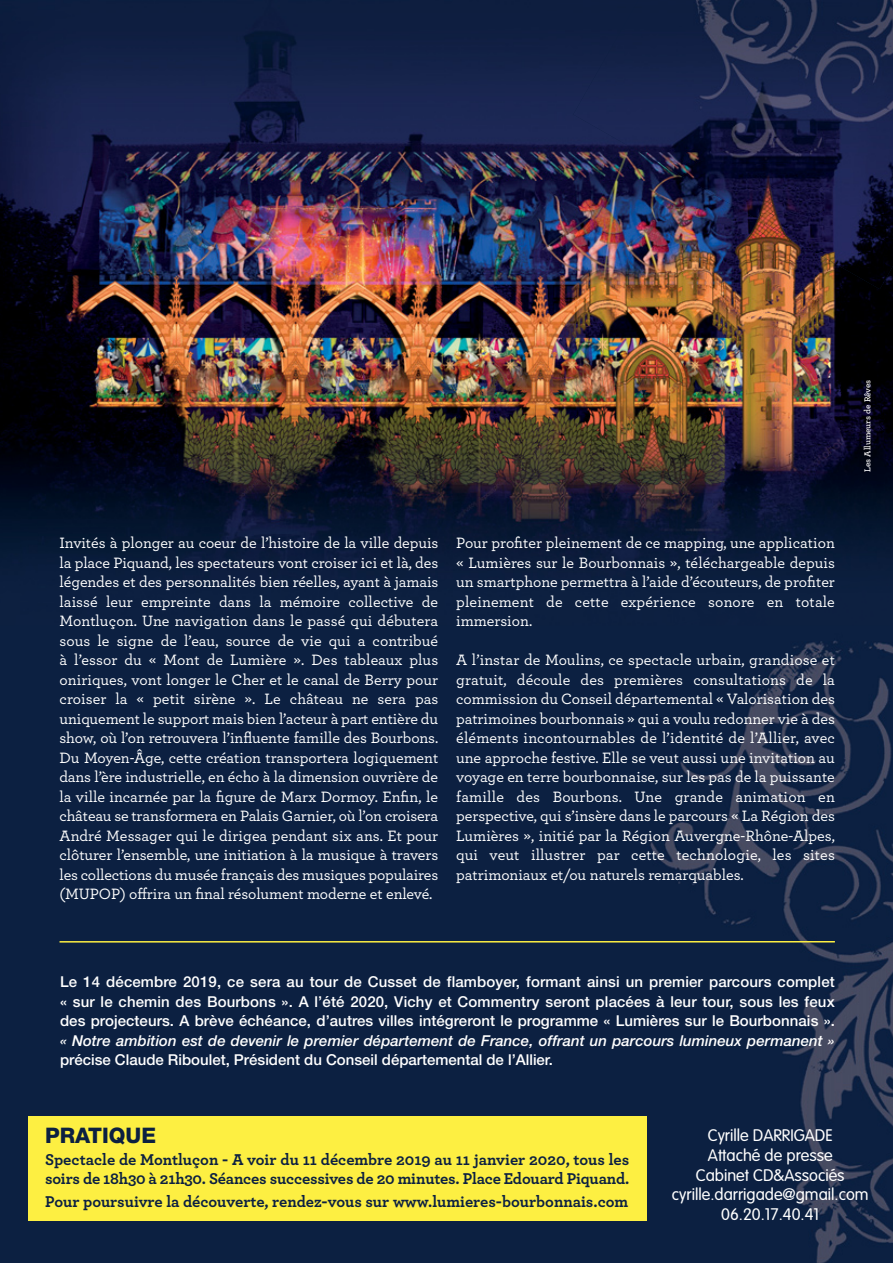
<style>
.page{position:relative;width:893px;height:1263px;background:#0c2041}
.page>*{position:absolute;margin:0;border:0;box-sizing:border-box;transform-origin:0 0}
.t1{font:800 21.45px "Helvetica Neue";color:#0c2041}
.t2{font:700 16.5px/18.6px "Archer";letter-spacing:-.005em;color:#0c2041}
.t3{font:300 16.5px/19.8px "VAG Rounded";color:#fff;text-align:center}
.t4{font:500 15.75px/19.5px "Archer";color:#fff;text-align:justify}
.t5{font:500 15px/19.5px "Helvetica Neue";color:#fff;text-align:justify}
.t6{font:italic 500 15px "Helvetica Neue";color:#fff}
.t7{font:600 9px "Archer";letter-spacing:-.005em;color:#fff}
</style>
<div class="page">
<img style="left:549px;top:641px;width:344px;height:622px">
<div style="left:28px;top:1116px;width:618px;height:105px;background:#fdef42"></div>
<img style="left:0;top:31px;width:893px;height:527px">
<img style="left:573px;top:0;width:320px;height:289px">
<hr style="left:60px;top:941px;width:775px;height:1px;background:#fdef42">
<p class="t4" style="left:60px;top:534px;width:380px">Invités à plonger au coeur de l’histoire de la ville depuis la place Piquand, les spectateurs vont croiser ici et là, des légendes et des personnalités bien réelles, ayant à jamais laissé leur empreinte dans la mémoire collective de Montluçon. Une navigation dans le passé qui débutera sous le signe de l’eau, source de vie qui a contribué à l’essor du « Mont de Lumière ». Des tableaux plus oniriques, vont longer le Cher et le canal de Berry pour croiser la « petit sirène ». Le château ne sera pas uniquement le support mais bien l’acteur à part entière du show, où l’on retrouvera l’influente famille des Bourbons.<br>Du Moyen-Âge, cette création transportera logiquement dans l’ère industrielle, en écho à la dimension ouvrière de la ville incarnée par la figure de Marx Dormoy. Enfin, le château se transformera en Palais Garnier, où l’on croisera André Messager qui le dirigea pendant six ans. Et pour clôturer l’ensemble, une initiation à la musique à travers les collections du musée français des musiques populaires (MUPOP) offrira un final résolument moderne et enlevé.</p>
<p class="t4" style="left:456px;top:534px;width:380px">Pour profiter pleinement de ce mapping, une application « Lumières sur le Bourbonnais », téléchargeable depuis un smartphone permettra à l’aide d’écouteurs, de profiter pleinement de cette expérience sonore en totale immersion.</p>
<p class="t4" style="left:456px;top:651px;width:380px">A l’instar de Moulins, ce spectacle urbain, grandiose et gratuit, découle des premières consultations de la commission du Conseil départemental « Valorisation des patrimoines bourbonnais » qui a voulu redonner vie à des éléments incontournables de l’identité de l’Allier, avec une approche festive. Elle se veut aussi une invitation au voyage en terre bourbonnaise, sur les pas de la puissante famille des Bourbons. Une grande animation en perspective, qui s’insère dans le parcours « La Région des Lumières », initié par la Région Auvergne-Rhône-Alpes, qui veut illustrer par cette technologie, les sites patrimoniaux et/ou naturels remarquables.</p>
<p class="t7" style="left:862px;top:472px;width:94px;rotate:-90deg">Les Allumeurs de Rêves</p>
<p class="t5" style="left:60px;top:973px;width:776px">Le 14 décembre 2019, ce sera au tour de Cusset de flamboyer, formant ainsi un premier parcours complet « sur le chemin des Bourbons ». A l’été 2020, Vichy et Commentry seront placées à leur tour, sous les feux des projecteurs. A brève échéance, d’autres villes intégreront le programme « Lumières sur le Bourbonnais ».</p>
<p class="t6" style="left:60px;top:1035px;width:776px">« Notre ambition est de devenir le premier département de France, offrant un parcours lumineux permanent »</p>
<p class="t5" style="left:60px;top:1051px;width:494px">précise Claude Riboulet, Président du Conseil départemental de l’Allier.</p>
<h1 class="t1" style="left:45px;top:1127px;width:113px">PRATIQUE</h1>
<p class="t2" style="left:45px;top:1152px;width:586px">Spectacle de Montluçon - A voir du 11 décembre 2019 au 11 janvier 2020, tous les soirs de 18h30 à 21h30. Séances successives de 20 minutes. Place Edouard Piquand.</p>
<p class="t2" style="left:45px;top:1193px;width:585px">Pour poursuivre la découverte, rendez-vous sur www.lumieres-bourbonnais.com</p>
<p class="t3" style="left:672px;top:1126px;width:198px">Cyrille DARRIGADE<br>Attaché de presse<br>Cabinet CD&amp;Associés cyrille.darrigade@gmail.com<br>06.20.17.40.41</p>
</div>
